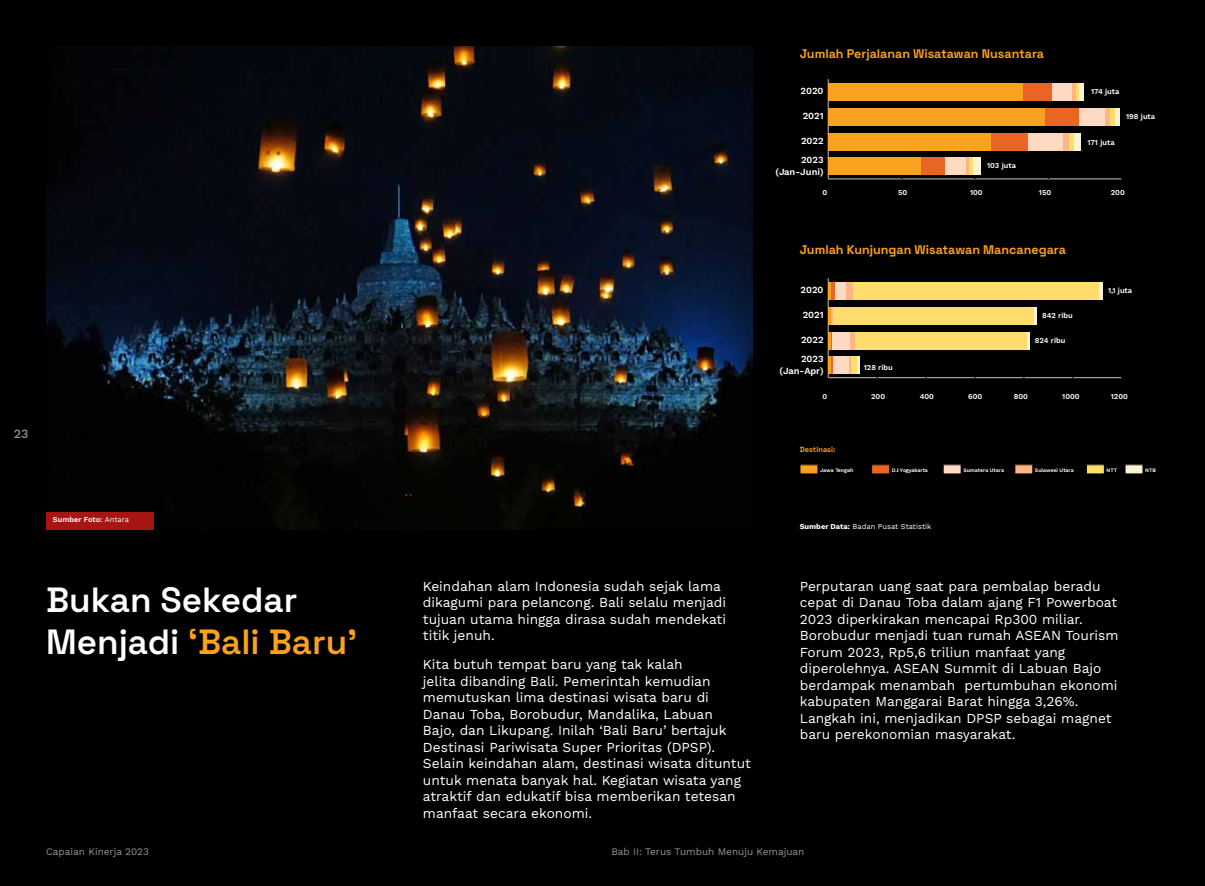
<style>
.page{position:relative;width:1205px;height:886px;background:#000}
.page>*{position:absolute;margin:0;border:0;box-sizing:border-box;transform-origin:0 0}
.t1{font:600 35px/42px "Space Grotesk";color:#fff}
.t2{font:13.75px/16.5px "Work Sans";color:#fff}
.t3{font:700 12.5px "Space Grotesk";color:#faa21b}
.t4{font:500 12.5px "Work Sans";color:#939598}
.t5{font:10px "Work Sans";color:#939598}
.t6{font:600 9.38px/11.2px "Work Sans";color:#fff;text-align:right}
.t7{font:600 7.5px "Work Sans";color:#fff}
.t8{font:7.5px "Work Sans";color:#fff}
.t9{font:700 7.5px "Space Grotesk";color:#faa21b}
.t10{font:600 5.25px "Work Sans";color:#fff}
.s1{font-weight:400}
.s2{font-weight:700}
.s3{color:#faa21b}
</style>
<div class="page">
<img style="left:46px;top:46px;width:707px;height:483px">
<div style="left:46px;top:511px;width:107px;height:18px;background:#a71613"></div>
<div style="left:1125px;top:465px;width:18px;height:9px;background:#f9f3d6"></div>
<div style="left:1086px;top:465px;width:18px;height:9px;background:#fedd6c"></div>
<div style="left:1015px;top:465px;width:18px;height:9px;background:#fbb684"></div>
<div style="left:943px;top:465px;width:18px;height:9px;background:#fddac1"></div>
<div style="left:871px;top:465px;width:18px;height:9px;background:#ea6424"></div>
<div style="left:871px;top:464px;width:19px;height:10px;border:1px solid #000"></div>
<div style="left:800px;top:465px;width:18px;height:9px;background:#faa21f"></div>
<hr style="left:828px;top:178px;width:294px;height:1px;background:#9d9fa2">
<hr style="left:827px;top:79px;width:2px;height:100px;background:#9d9fa2">
<div style="left:1079px;top:83px;width:5px;height:18px;background:#f9f3d6"></div>
<div style="left:1114px;top:108px;width:5px;height:18px;background:#f9f3d6"></div>
<div style="left:1074px;top:133px;width:6px;height:17px;background:#f9f3d6"></div>
<div style="left:973px;top:157px;width:7px;height:18px;background:#f9f3d6"></div>
<svg style="left:1075px;top:83px;width:4px;height:18px"></svg>
<hr style="left:1110px;top:108px;width:4px;height:18px;background:#fedd6c">
<div style="left:1068px;top:133px;width:6px;height:17px;background:#fedd6c"></div>
<hr style="left:969px;top:157px;width:4px;height:18px;background:#fedd6c">
<hr style="left:1072px;top:83px;width:3px;height:18px;background:#fbb684">
<div style="left:1104px;top:108px;width:6px;height:18px;background:#fbb684"></div>
<div style="left:1062px;top:133px;width:6px;height:17px;background:#fbb684"></div>
<svg style="left:965px;top:157px;width:4px;height:18px"></svg>
<div style="left:1051px;top:83px;width:21px;height:18px;background:#fddac1"></div>
<div style="left:1078px;top:108px;width:26px;height:18px;background:#fddac1"></div>
<div style="left:1028px;top:133px;width:34px;height:17px;background:#fddac1"></div>
<div style="left:944px;top:157px;width:21px;height:18px;background:#fddac1"></div>
<div style="left:1022px;top:83px;width:29px;height:18px;background:#ea6424"></div>
<div style="left:1045px;top:108px;width:33px;height:18px;background:#ea6424"></div>
<div style="left:990px;top:133px;width:38px;height:17px;background:#ea6424"></div>
<div style="left:921px;top:157px;width:23px;height:18px;background:#ea6424"></div>
<div style="left:828px;top:83px;width:194px;height:18px;background:#faa21f"></div>
<div style="left:828px;top:108px;width:217px;height:18px;background:#faa21f"></div>
<div style="left:828px;top:133px;width:162px;height:17px;background:#faa21f"></div>
<div style="left:828px;top:157px;width:93px;height:18px;background:#faa21f"></div>
<hr style="left:828px;top:377px;width:294px;height:1px;background:#9d9fa2">
<hr style="left:827px;top:278px;width:2px;height:100px;background:#9d9fa2">
<hr style="left:1099px;top:282px;width:3px;height:18px;background:#f9f3d6">
<hr style="left:1034px;top:307px;width:3px;height:18px;background:#f9f3d6">
<svg style="left:1026px;top:332px;width:4px;height:17px"></svg>
<svg style="left:857px;top:356px;width:2px;height:18px"></svg>
<div style="left:852px;top:282px;width:247px;height:18px;background:#fedd6c"></div>
<div style="left:832px;top:307px;width:202px;height:18px;background:#fedd6c"></div>
<div style="left:854px;top:332px;width:172px;height:17px;background:#fedd6c"></div>
<div style="left:851px;top:356px;width:6px;height:18px;background:#fedd6c"></div>
<div style="left:846px;top:282px;width:6px;height:18px;background:#fbb684"></div>
<hr style="left:850px;top:332px;width:4px;height:17px;background:#fbb684">
<hr style="left:848px;top:356px;width:3px;height:18px;background:#fbb684">
<div style="left:835px;top:282px;width:11px;height:18px;background:#fddac1"></div>
<svg style="left:831px;top:307px;width:2px;height:18px"></svg>
<div style="left:832px;top:332px;width:18px;height:17px;background:#fddac1"></div>
<div style="left:833px;top:356px;width:15px;height:18px;background:#fddac1"></div>
<svg style="left:828px;top:282px;width:7px;height:18px"></svg>
<hr style="left:828px;top:307px;width:3px;height:18px;background:#faa21f">
<svg style="left:828px;top:332px;width:4px;height:17px"></svg>
<svg style="left:828px;top:356px;width:5px;height:22px"></svg>
<p class="t4" style="left:14px;top:424px;width:16px">23</p>
<p class="t7" style="left:53px;top:514px;width:77px">Sumber Foto: <span class="s1">Antara</span></p>
<p class="t3" style="left:800px;top:45px;width:246px">Jumlah Perjalanan Wisatawan Nusantara</p>
<p class="t6" style="left:800px;top:85px;width:24px">2020</p>
<p class="t6" style="left:802px;top:110px;width:22px">2021</p>
<p class="t6" style="left:801px;top:135px;width:24px">2022</p>
<p class="t6" style="left:775px;top:154px;width:49px">2023 (Jan-Juni)</p>
<p class="t7" style="left:987px;top:160px;width:30px">103 juta</p>
<p class="t7" style="left:1091px;top:86px;width:30px">174 juta</p>
<p class="t7" style="left:1087px;top:136px;width:29px">171 juta</p>
<p class="t7" style="left:1126px;top:111px;width:31px">198 juta</p>
<p class="t7" style="left:822px;top:187px;width:6px">0</p>
<p class="t7" style="left:898px;top:187px;width:11px">50</p>
<p class="t7" style="left:970px;top:187px;width:14px">100</p>
<p class="t7" style="left:1039px;top:187px;width:14px">150</p>
<p class="t7" style="left:1111px;top:187px;width:15px">200</p>
<p class="t3" style="left:800px;top:241px;width:268px">Jumlah Kunjungan Wisatawan Mancanegara</p>
<p class="t6" style="left:800px;top:284px;width:24px">2020</p>
<p class="t6" style="left:802px;top:309px;width:22px">2021</p>
<p class="t6" style="left:801px;top:334px;width:24px">2022</p>
<p class="t6" style="left:779px;top:353px;width:45px">2023 (Jan-Apr)</p>
<p class="t7" style="left:822px;top:390px;width:6px">0</p>
<p class="t9" style="left:800px;top:444px;width:37px">Destinasi:</p>
<p class="t7" style="left:864px;top:361px;width:31px">128 ribu</p>
<p class="t7" style="left:1042px;top:310px;width:32px">842 ribu</p>
<p class="t7" style="left:1035px;top:334px;width:32px">824 ribu</p>
<p class="t7" style="left:871px;top:390px;width:15px">200</p>
<p class="t7" style="left:920px;top:390px;width:16px">400</p>
<p class="t7" style="left:968px;top:390px;width:16px">600</p>
<p class="t7" style="left:1014px;top:390px;width:16px">800</p>
<p class="t7" style="left:1062px;top:390px;width:19px">1000</p>
<p class="t7" style="left:1108px;top:284px;width:26px">1,1 juta</p>
<p class="t7" style="left:1111px;top:390px;width:19px">1200</p>
<p class="t10" style="left:820px;top:466px;width:35px">Jawa Tengah</p>
<p class="t10" style="left:892px;top:466px;width:38px">D.I Yogyakarta</p>
<p class="t10" style="left:963px;top:466px;width:42px">Sumatera Utara</p>
<p class="t10" style="left:1035px;top:466px;width:40px">Sulawesi Utara</p>
<p class="t10" style="left:1106px;top:466px;width:12px">NTT</p>
<p class="t10" style="left:1145px;top:466px;width:12px">NTB</p>
<p class="t8" style="left:800px;top:521px;width:133px"><span class="s2">Sumber Data:</span> Badan Pusat Statistik</p>
<h1 class="t1" style="left:46px;top:577px;width:313px">Bukan Sekedar<br>Menjadi <span class="s3">‘Bali Baru’</span></h1>
<p class="t2" style="left:423px;top:577px;width:305px">Keindahan alam Indonesia sudah sejak lama dikagumi para pelancong. Bali selalu menjadi tujuan utama hingga dirasa sudah mendekati titik jenuh.</p>
<p class="t2" style="left:423px;top:656px;width:329px">Kita butuh tempat baru yang tak kalah<br>jelita dibanding Bali. Pemerintah kemudian memutuskan lima destinasi wisata baru di Danau Toba, Borobudur, Mandalika, Labuan<br>Bajo, dan Likupang. Inilah ‘Bali Baru’ bertajuk Destinasi Pariwisata Super Prioritas (DPSP).<br>Selain keindahan alam, destinasi wisata dituntut untuk menata banyak hal. Kegiatan wisata yang atraktif dan edukatif bisa memberikan tetesan manfaat secara ekonomi.</p>
<p class="t2" style="left:800px;top:577px;width:320px">Perputaran uang saat para pembalap beradu cepat di Danau Toba dalam ajang F1 Powerboat 2023 diperkirakan mencapai Rp300 miliar.<br>Borobudur menjadi tuan rumah ASEAN Tourism Forum 2023, Rp5,6 triliun manfaat yang diperolehnya. ASEAN Summit di Labuan Bajo berdampak menambah pertumbuhan ekonomi kabupaten Manggarai Barat hingga 3,26%.<br>Langkah ini, menjadikan DPSP sebagai magnet baru perekonomian masyarakat.</p>
<p class="t5" style="left:46px;top:844px;width:104px">Capaian Kinerja 2023</p>
<p class="t5" style="left:611px;top:844px;width:194px">Bab II: Terus Tumbuh Menuju Kemajuan</p>
</div>
